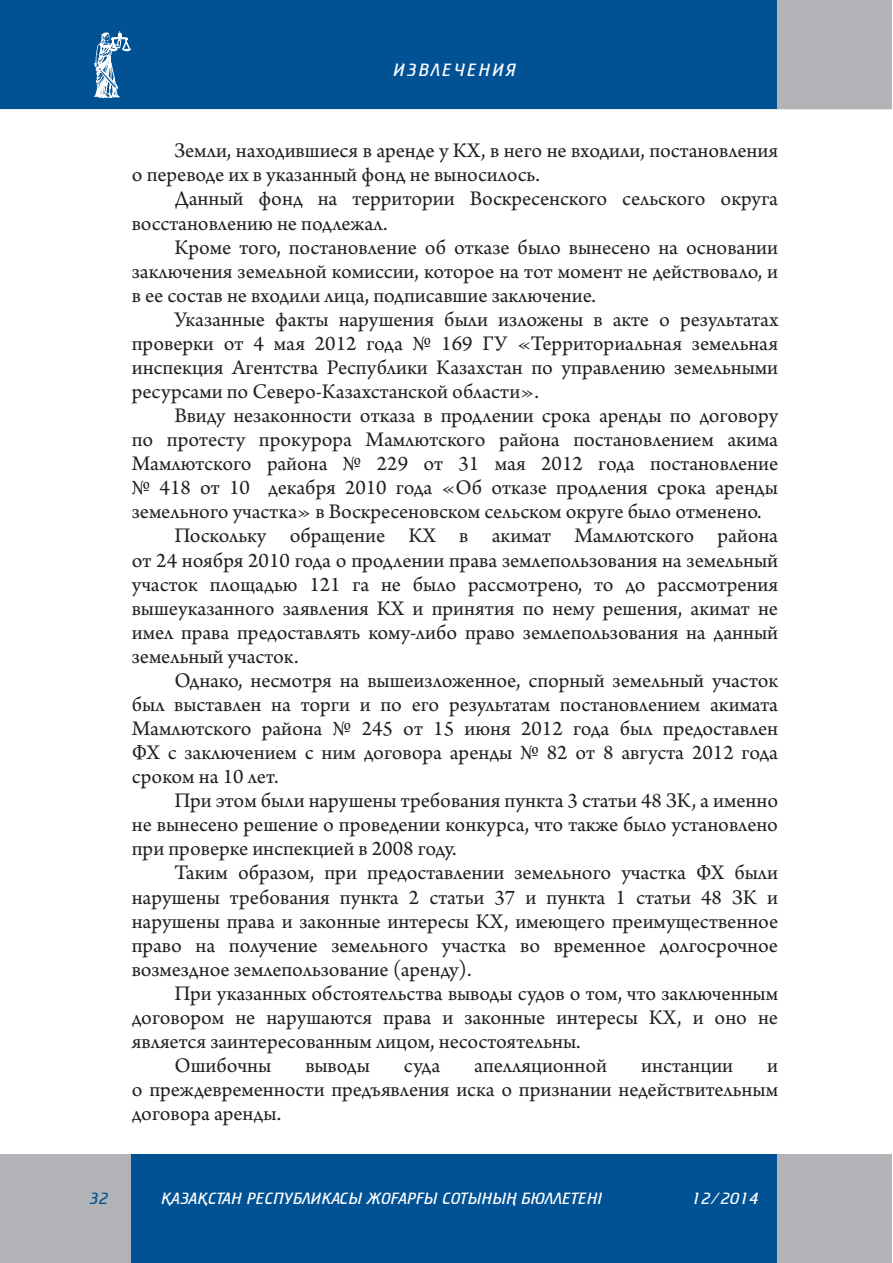
<style>
.page{position:relative;width:893px;height:1263px;background:#fff}
.page>*{position:absolute;margin:0;border:0;box-sizing:border-box;transform-origin:0 0}
.t1{font:21.9px/24px "Arno Pro";color:#231f20;text-align:justify}
.t2{font:300 18px "FK Cricket";letter-spacing:.11em;color:#fff}
.t3{font:300 16.5px "FK Cricket";color:#fff}
.t4{font:300 16.5px "FK Cricket";color:#005294}
</style>
<div class="page">
<div style="left:777px;top:1155px;width:114px;height:108px;background:#b2b3b7"></div>
<div style="left:130px;top:1155px;width:647px;height:108px;background:#005294"></div>
<div style="left:0;top:1155px;width:130px;height:108px;background:#b2b3b7"></div>
<div style="left:777px;top:0;width:114px;height:109px;background:#b2b3b7"></div>
<div style="left:0;top:0;width:777px;height:109px;background:#005294"></div>
<svg style="left:93px;top:31px;width:39px;height:67px"></svg>
<p class="t2" style="left:394px;top:61px;width:124px">ИЗВЛЕЧЕНИЯ</p>
<p class="t1" style="left:132px;top:140px;width:648px;text-indent:43px">Земли, находившиеся в аренде у КХ, в него не входили, постановления о переводе их в указанный фонд не выносилось.</p>
<p class="t1" style="left:132px;top:188px;width:648px;text-indent:43px">Данный фонд на территории Воскресенского сельского округа восстановлению не подлежал.</p>
<p class="t1" style="left:132px;top:236px;width:648px;text-indent:43px">Кроме того, постановление об отказе было вынесено на основании заключения земельной комиссии, которое на тот момент не действовало, и в ее состав не входили лица, подписавшие заключение.</p>
<p class="t1" style="left:132px;top:308px;width:648px;text-indent:43px">Указанные факты нарушения были изложены в акте о результатах проверки от 4 мая 2012 года № 169 ГУ «Территориальная земельная инспекция Агентства Республики Казахстан по управлению земельными ресурсами по Северо-Казахстанской области».</p>
<p class="t1" style="left:174px;top:405px;width:605px">Ввиду незаконности отказа в продлении срока аренды по договору</p>
<p class="t1" style="left:132px;top:429px;width:648px">по протесту прокурора Мамлютского района постановлением акима</p>
<p class="t1" style="left:132px;top:453px;width:648px">Мамлютского района № 229 от 31 мая 2012 года постановление</p>
<p class="t1" style="left:132px;top:477px;width:648px">№ 418 от 10 декабря 2010 года «Об отказе продления срока аренды</p>
<p class="t1" style="left:132px;top:501px;width:631px">земельного участка» в Воскресеновском сельском округе было отменено.</p>
<p class="t1" style="left:174px;top:525px;width:605px">Поскольку обращение КХ в акимат Мамлютского района</p>
<p class="t1" style="left:132px;top:549px;width:648px">от 24 ноября 2010 года о продлении права землепользования на земельный</p>
<p class="t1" style="left:132px;top:573px;width:648px">участок площадью 121 га не было рассмотрено, то до рассмотрения</p>
<p class="t1" style="left:132px;top:597px;width:648px">вышеуказанного заявления КХ и принятия по нему решения, акимат не</p>
<p class="t1" style="left:132px;top:621px;width:648px">имел права предоставлять кому-либо право землепользования на данный</p>
<p class="t1" style="left:132px;top:645px;width:168px">земельный участок.</p>
<p class="t1" style="left:174px;top:669px;width:605px">Однако, несмотря на вышеизложенное, спорный земельный участок</p>
<p class="t1" style="left:132px;top:693px;width:648px">был выставлен на торги и по его результатам постановлением акимата</p>
<p class="t1" style="left:132px;top:718px;width:648px">Мамлютского района № 245 от 15 июня 2012 года был предоставлен</p>
<p class="t1" style="left:132px;top:742px;width:648px">ФХ с заключением с ним договора аренды № 82 от 8 августа 2012 года</p>
<p class="t1" style="left:132px;top:766px;width:148px">сроком на 10 лет.</p>
<p class="t1" style="left:174px;top:790px;width:605px">При этом были нарушены требования пункта 3 статьи 48 ЗК, а именно</p>
<p class="t1" style="left:132px;top:814px;width:648px">не вынесено решение о проведении конкурса, что также было установлено</p>
<p class="t1" style="left:132px;top:838px;width:326px">при проверке инспекцией в 2008 году.</p>
<p class="t1" style="left:174px;top:862px;width:605px">Таким образом, при предоставлении земельного участка ФХ были</p>
<p class="t1" style="left:132px;top:886px;width:648px">нарушены требования пункта 2 статьи 37 и пункта 1 статьи 48 ЗК и</p>
<p class="t1" style="left:132px;top:910px;width:648px">нарушены права и законные интересы КХ, имеющего преимущественное</p>
<p class="t1" style="left:132px;top:934px;width:648px">право на получение земельного участка во временное долгосрочное</p>
<p class="t1" style="left:132px;top:958px;width:341px">возмездное землепользование (аренду).</p>
<p class="t1" style="left:174px;top:982px;width:605px">При указанных обстоятельства выводы судов о том, что заключенным</p>
<p class="t1" style="left:132px;top:1006px;width:648px">договором не нарушаются права и законные интересы КХ, и оно не</p>
<p class="t1" style="left:132px;top:1030px;width:450px">является заинтересованным лицом, несостоятельны.</p>
<p class="t1" style="left:174px;top:1054px;width:98px">Ошибочны</p>
<p class="t1" style="left:305px;top:1054px;width:66px">выводы</p>
<p class="t1" style="left:404px;top:1054px;width:38px">суда</p>
<p class="t1" style="left:474px;top:1054px;width:134px">апелляционной</p>
<p class="t1" style="left:641px;top:1054px;width:94px">инстанции</p>
<p class="t1" style="left:132px;top:1054px;width:648px;text-indent:635px">и о преждевременности предъявления иска о признании недействительным договора аренды.</p>
<p class="t4" style="left:89px;top:1190px;width:21px">32</p>
<p class="t3" style="left:162px;top:1190px;width:443px">¬АЗА¬СТАН РЕСПУБЛИКАСЫ ЖОªАРªЫ СОТЫНЫ£ БЮЛЛЕТЕНI</p>
<p class="t3" style="left:692px;top:1191px;width:69px">12/2014</p>
</div>
